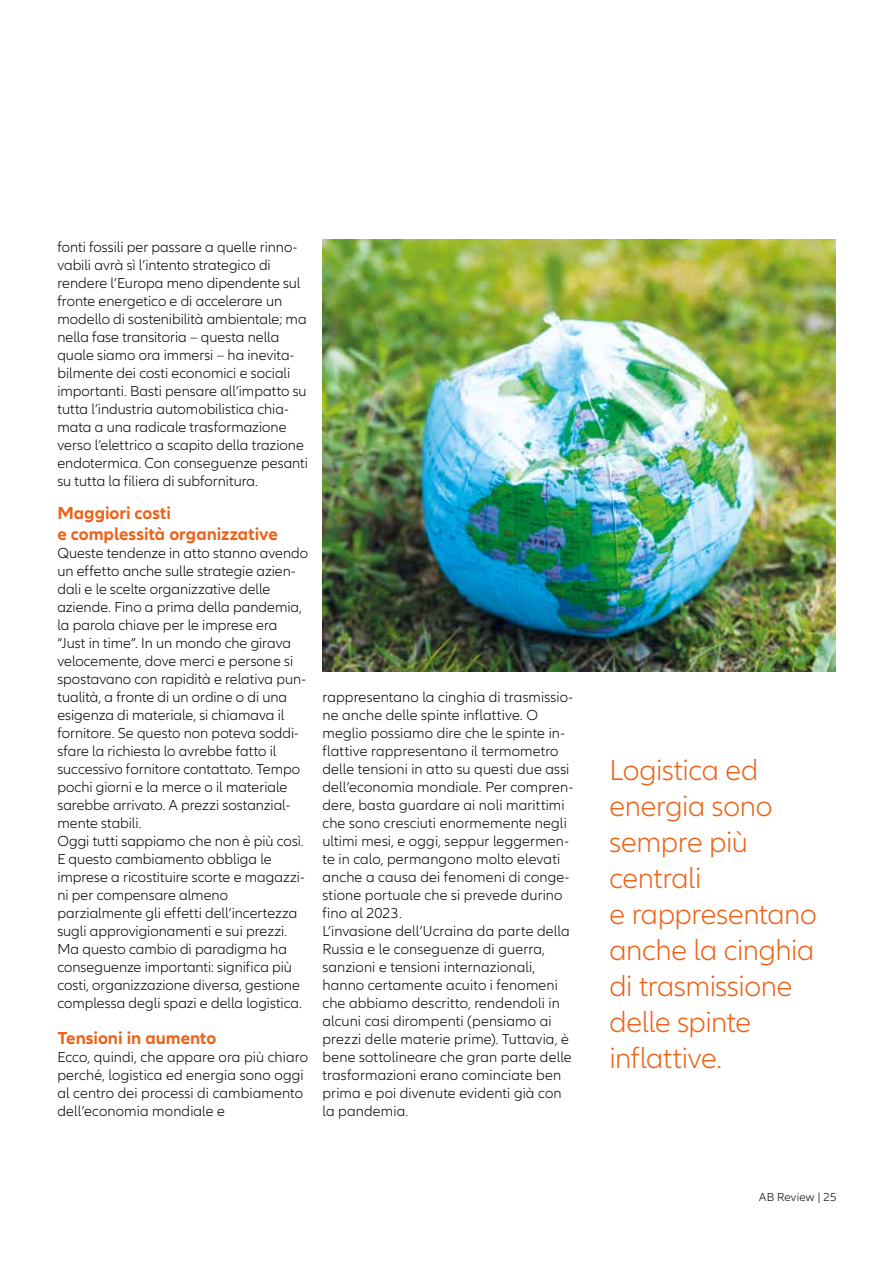
<style>
.page{position:relative;width:893px;height:1263px;background:#fff}
.page>*{position:absolute;margin:0;border:0;box-sizing:border-box;transform-origin:0 0}
.t1{font:300 30px/36px "Allianz Neo";letter-spacing:-.015em;color:#eb6218}
.t2{font:700 18px/21px "Allianz Neo";color:#eb6218}
.t3{font:300 15px/18px "Allianz Neo";color:#000}
.t4{font:300 12px "Allianz Neo";letter-spacing:.015em;color:#000}
</style>
<div class="page">
<img style="left:322px;top:240px;width:514px;height:431px">
<p class="t3" style="left:57px;top:238px;width:252px">fonti fossili per passare a quelle rinno&shy;vabili avrà sì l’intento strategico di rendere l’Europa meno dipendente sul fronte energetico e di accelerare un modello di sostenibilità ambientale; ma nella fase transitoria – questa nella quale siamo ora immersi – ha inevita&shy;bilmente dei costi economici e sociali importanti. Basti pensare all’impatto su tutta l’industria automobilistica chia&shy;mata a una radicale trasformazione verso l’elettrico a scapito della trazione endotermica. Con conseguenze pesanti su tutta la filiera di subfornitura.</p>
<p class="t2" style="left:57px;top:503px;width:222px">Maggiori costi<br>e complessità organizzative</p>
<p class="t3" style="left:57px;top:544px;width:252px">Queste tendenze in atto stanno avendo un effetto anche sulle strategie azien&shy;dali e le scelte organizzative delle aziende. Fino a prima della pandemia, la parola chiave per le imprese era “Just in time”. In un mondo che girava velocemente, dove merci e persone si spostavano con rapidità e relativa pun&shy;tualità, a fronte di un ordine o di una esigenza di materiale, si chiamava il fornitore. Se questo non poteva soddi&shy;sfare la richiesta lo avrebbe fatto il successivo fornitore contattato. Tempo pochi giorni e la merce o il materiale sarebbe arrivato. A prezzi sostanzial&shy;mente stabili.<br>Oggi tutti sappiamo che non è più così.<br>E questo cambiamento obbliga le imprese a ricostituire scorte e magazzi&shy;ni per compensare almeno parzialmente gli effetti dell’incertezza sugli approvigionamenti e sui prezzi.<br>Ma questo cambio di paradigma ha conseguenze importanti: significa più costi, organizzazione diversa, gestione complessa degli spazi e della logistica.</p>
<p class="t2" style="left:57px;top:1028px;width:160px">Tensioni in aumento</p>
<p class="t3" style="left:57px;top:1048px;width:252px">Ecco, quindi, che appare ora più chiaro perché, logistica ed energia sono oggi al centro dei processi di cambiamento dell’economia mondiale e</p>
<p class="t3" style="left:322px;top:688px;width:252px">rappresentano la cinghia di trasmissio&shy;ne anche delle spinte inflattive. O meglio possiamo dire che le spinte in&shy;flattive rappresentano il termometro delle tensioni in atto su questi due assi dell’economia mondiale. Per compren&shy;dere, basta guardare ai noli marittimi che sono cresciuti enormemente negli ultimi mesi, e oggi, seppur leggermen&shy;te in calo, permangono molto elevati anche a causa dei fenomeni di conge&shy;stione portuale che si prevede durino fino al 2023.<br>L’invasione dell’Ucraina da parte della Russia e le conseguenze di guerra, sanzioni e tensioni internazionali, hanno certamente acuito i fenomeni che abbiamo descritto, rendendoli in alcuni casi dirompenti (pensiamo ai prezzi delle materie prime). Tuttavia, è bene sottolineare che gran parte delle trasformazioni erano cominciate ben prima e poi divenute evidenti già con la pandemia.</p>
<h1 class="t1" style="left:609px;top:753px;width:209px">Logistica ed energia sono sempre più centrali<br>e rappresentano anche la cinghia di trasmissione delle spinte inflattive.</h1>
<p class="t4" style="left:759px;top:1190px;width:79px">AB Review | 25</p>
</div>
